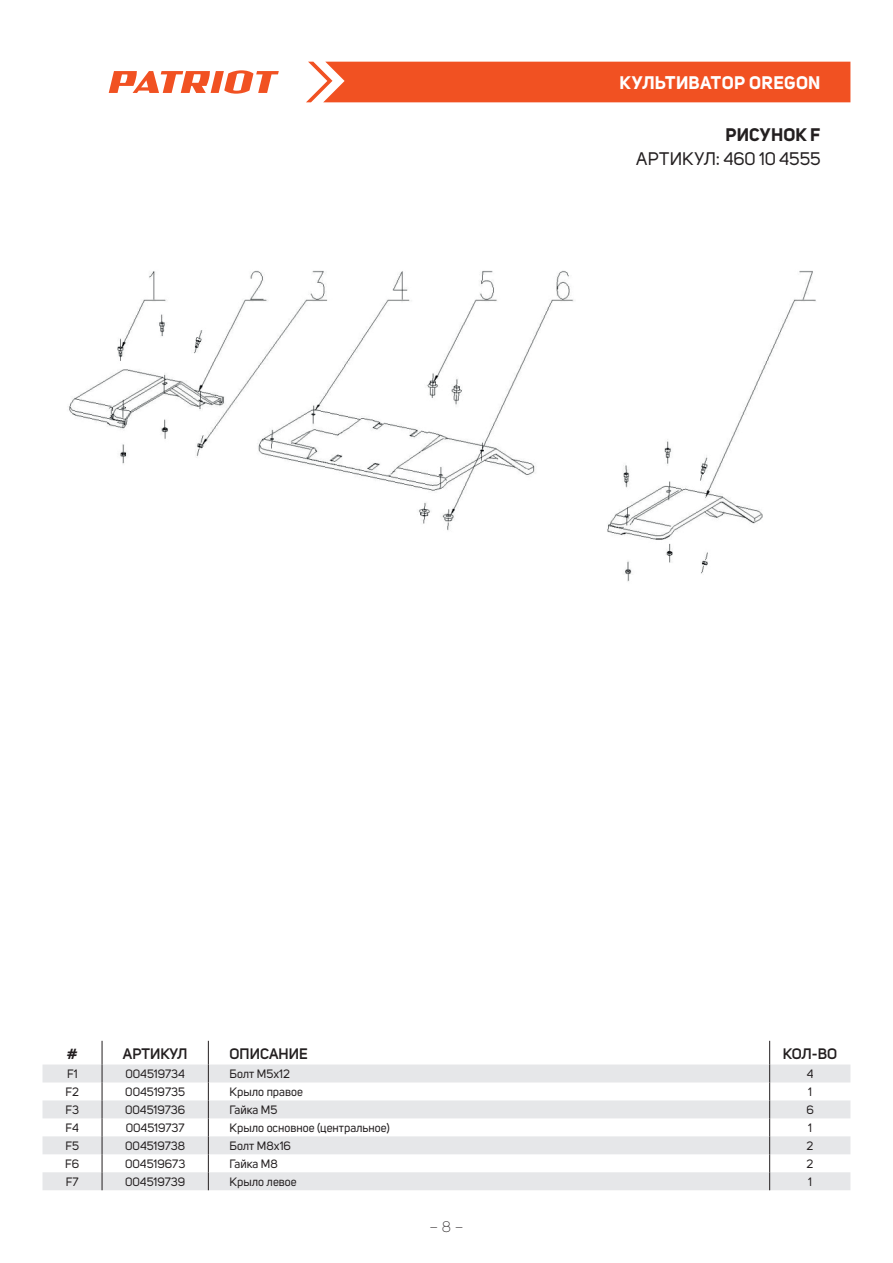
<style>
.page{position:relative;width:893px;height:1263px;background:#fff}
.page>*{position:absolute;margin:0;border:0;box-sizing:border-box;transform-origin:0 0}
.t1{font:700 18px "Uni Sans";letter-spacing:.015em;color:#fff}
.t2{font:18px "Uni Sans";color:#231f20}
.t3{font:700 18px "Uni Sans";letter-spacing:.01em;color:#231f20}
.t4{font:600 15px "Uni Sans";color:#231f20}
.t5{font:300 15px "Uni Sans";color:#231f20}
.t6{font:12px "Uni Sans";color:#231f20}
</style>
<div class="page">
<div style="left:306px;top:62px;width:544px;height:40px;background:#f15122"></div>
<svg style="left:109px;top:70px;width:170px;height:24px"></svg>
<svg style="left:43px;top:1064px;width:807px;height:126px;fill:#e6e7e9"></svg>
<svg style="left:102px;top:1041px;width:1px;height:149px"></svg>
<svg style="left:208px;top:1041px;width:1px;height:149px"></svg>
<svg style="left:769px;top:1041px;width:1px;height:149px"></svg>
<img style="left:68px;top:270px;width:748px;height:312px">
<h1 class="t1" style="left:619px;top:72px;width:203px">КУЛЬТИВАТОР OREGON</h1>
<h1 class="t3" style="left:725px;top:123px;width:97px">РИСУНОК F</h1>
<h1 class="t2" style="left:636px;top:148px;width:186px">АРТИКУЛ: 460 10 4555</h1>
<p class="t4" style="left:67px;top:1044px;width:12px">#</p>
<p class="t4" style="left:123px;top:1044px;width:66px">АРТИКУЛ</p>
<p class="t4" style="left:230px;top:1044px;width:80px">ОПИСАНИЕ</p>
<p class="t4" style="left:783px;top:1044px;width:56px">КОЛ-ВО</p>
<p class="t6" style="left:67px;top:1067px;width:12px">F1</p>
<p class="t6" style="left:125px;top:1067px;width:61px">004519734</p>
<p class="t6" style="left:230px;top:1067px;width:62px">Болт М5х12</p>
<p class="t6" style="left:807px;top:1067px;width:8px">4</p>
<p class="t6" style="left:66px;top:1085px;width:15px">F2</p>
<p class="t6" style="left:125px;top:1085px;width:61px">004519735</p>
<p class="t6" style="left:230px;top:1085px;width:75px">Крыло правое</p>
<p class="t6" style="left:808px;top:1085px;width:5px">1</p>
<p class="t6" style="left:65px;top:1103px;width:15px">F3</p>
<p class="t6" style="left:125px;top:1103px;width:62px">004519736</p>
<p class="t6" style="left:230px;top:1103px;width:49px">Гайка М5</p>
<p class="t6" style="left:806px;top:1103px;width:9px">6</p>
<p class="t6" style="left:66px;top:1121px;width:15px">F4</p>
<p class="t6" style="left:126px;top:1121px;width:61px">004519737</p>
<p class="t6" style="left:230px;top:1121px;width:162px">Крыло основное (центральное)</p>
<p class="t6" style="left:808px;top:1121px;width:5px">1</p>
<p class="t6" style="left:65px;top:1139px;width:15px">F5</p>
<p class="t6" style="left:125px;top:1139px;width:62px">004519738</p>
<p class="t6" style="left:230px;top:1139px;width:63px">Болт М8х16</p>
<p class="t6" style="left:807px;top:1139px;width:8px">2</p>
<p class="t6" style="left:65px;top:1157px;width:16px">F6</p>
<p class="t6" style="left:125px;top:1157px;width:62px">004519673</p>
<p class="t6" style="left:230px;top:1157px;width:50px">Гайка М8</p>
<p class="t6" style="left:807px;top:1157px;width:8px">2</p>
<p class="t6" style="left:66px;top:1175px;width:14px">F7</p>
<p class="t6" style="left:125px;top:1175px;width:62px">004519739</p>
<p class="t6" style="left:230px;top:1175px;width:69px">Крыло левое</p>
<p class="t6" style="left:808px;top:1175px;width:5px">1</p>
<p class="t5" style="left:430px;top:1218px;width:35px">– 8 –</p>
</div>
